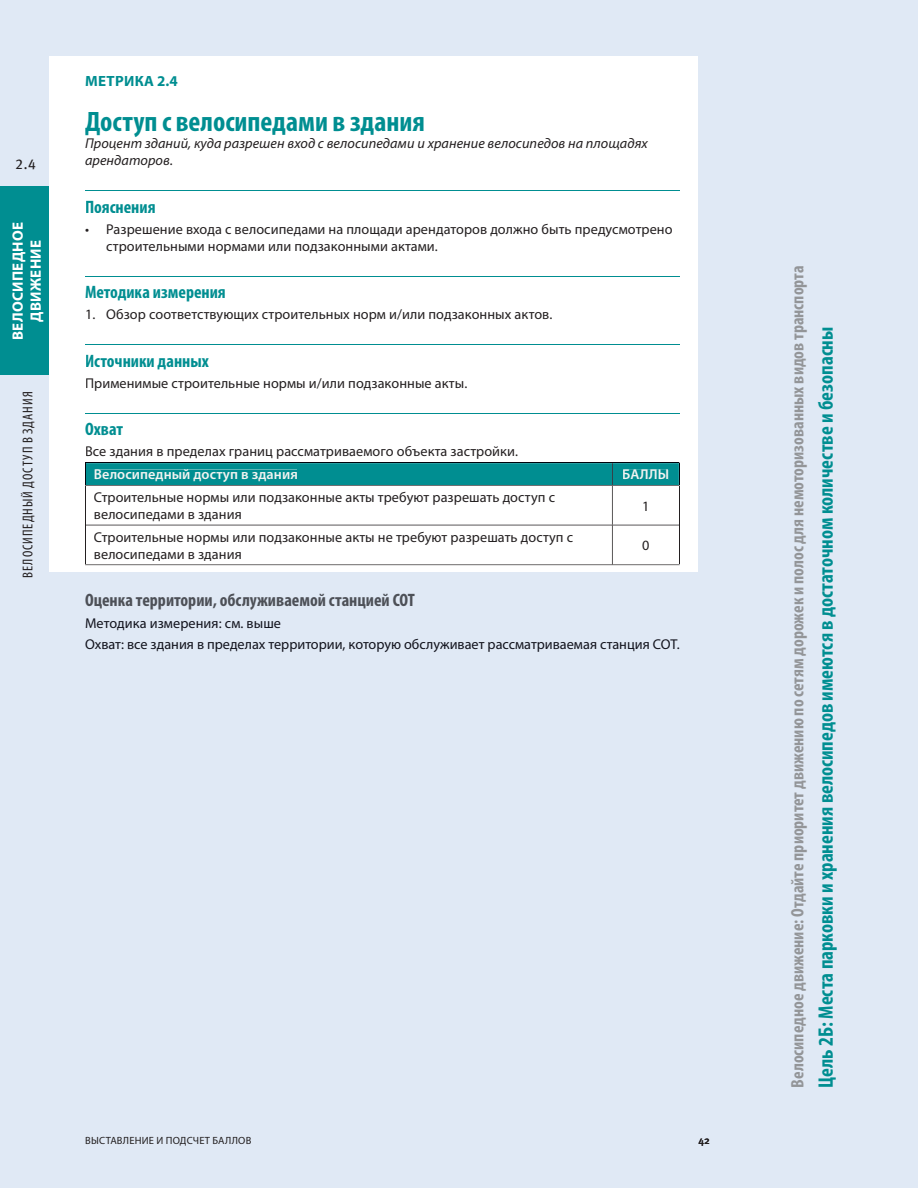
<style>
.page{position:relative;width:918px;height:1188px;background:#e0e9f5}
.page>*{position:absolute;margin:0;border:0;box-sizing:border-box;transform-origin:0 0}
.t1{font:700 condensed 28.5px "Myriad Pro";color:#008e91}
.t2{font:700 condensed 21px "Myriad Pro";color:#008e91}
.t3{font:700 condensed 18px "Myriad Pro";color:#939598}
.t4{font:700 condensed 18px "Myriad Pro";color:#008e91}
.t5{font:700 condensed 18px "Myriad Pro";color:#4d5057}
.t6{font:700 15px/18px "Myriad Pro";letter-spacing:.02em;color:#fff;text-align:center}
.t7{font:700 15px "Myriad Pro";letter-spacing:.02em;color:#008e91}
.t8{font:14.25px/17.1px "Myriad Pro";letter-spacing:.005em;color:#231f20}
.t9{font:14.25px/21.3px "Myriad Pro";color:#12131d}
.t10{font:italic 14.25px/17.1px "Myriad Pro";letter-spacing:.005em;color:#231f20}
.t11{font:600 14.25px "Myriad Pro";letter-spacing:.005em;color:#f2f3f1}
.t12{font:condensed 14.25px "Myriad Pro";letter-spacing:.075em;color:#231f20}
.t13{font:14.25px "Meta Plus Book Caps";color:#231f20}
.t14{font:10.5px "Myriad Pro";letter-spacing:.02em;color:#231f20}
.t15{font:500 10.5px "Meta Plus";color:#231f20}
</style>
<div class="page">
<div style="left:0;top:187px;width:50px;height:188px;background:#008e91"></div>
<div style="left:49px;top:56px;width:649px;height:516px;background:#fff"></div>
<hr style="left:85px;top:191px;width:595px;height:1px;background:#008e91">
<hr style="left:85px;top:276px;width:595px;height:1px;background:#008e91">
<hr style="left:85px;top:345px;width:595px;height:1px;background:#008e91">
<hr style="left:85px;top:413px;width:595px;height:1px;background:#008e91">
<svg style="left:85px;top:462px;width:595px;height:103px"></svg>
<div style="left:94px;top:531px;width:479px;height:14px;background:#fff"></div>
<div style="left:95px;top:552px;width:146px;height:9px;background:#fff"></div>
<div style="left:643px;top:541px;width:6px;height:9px;background:#fff"></div>
<p class="t13" style="left:15px;top:156px;width:22px">2.4</p>
<p class="t6" style="left:8px;top:340px;width:120px;rotate:-90deg">ВЕЛОСИПЕДНОЕ<br>ДВИжЕНИЕ</p>
<p class="t12" style="left:19px;top:578px;width:188px;rotate:-90deg">Велосипедный доступ В здания</p>
<p class="t7" style="left:85px;top:71px;width:94px">МЕТРИКа 2.4</p>
<h1 class="t1" style="left:85px;top:104px;width:342px">Доступ с велосипедами в здания</h1>
<p class="t10" style="left:85px;top:135px;width:564px">Процент зданий, куда разрешен вход с велосипедами и хранение велосипедов на площадях арендаторов.</p>
<p class="t4" style="left:85px;top:195px;width:72px">Пояснения</p>
<p class="t8" style="left:106px;top:220px;width:568px;text-indent:-21px">• Разрешение входа с велосипедами на площади арендаторов должно быть предусмотрено строительными нормами или подзаконными актами.</p>
<p class="t4" style="left:85px;top:281px;width:142px">методика измерения</p>
<p class="t8" style="left:85px;top:306px;width:469px">1. Обзор соответствующих строительных норм и/или подзаконных актов.</p>
<p class="t4" style="left:85px;top:349px;width:125px">Источники данных</p>
<p class="t8" style="left:85px;top:374px;width:384px">Применимые строительные нормы и/или подзаконные акты.</p>
<p class="t4" style="left:85px;top:418px;width:40px">Охват</p>
<p class="t8" style="left:85px;top:443px;width:435px">Все здания в пределах границ рассматриваемого объекта застройки.</p>
<p class="t11" style="left:94px;top:466px;width:206px">Велосипедный доступ в здания</p>
<p class="t11" style="left:622px;top:466px;width:48px">БАЛЛЫ</p>
<p class="t8" style="left:94px;top:488px;width:463px">Строительные нормы или подзаконные акты требуют разрешать доступ с велосипедами в здания</p>
<p class="t8" style="left:642px;top:497px;width:9px">1</p>
<p class="t8" style="left:94px;top:528px;width:481px">Строительные нормы или подзаконные акты не требуют разрешать доступ с велосипедами в здания</p>
<p class="t8" style="left:642px;top:537px;width:9px">0</p>
<p class="t5" style="left:85px;top:589px;width:332px">Оценка территории, обслуживаемой станцией сОт</p>
<p class="t9" style="left:85px;top:612px;width:596px">Методика измерения: см. выше<br>Охват: все здания в пределах территории, которую обслуживает рассматриваемая станция СОТ.</p>
<p class="t14" style="left:85px;top:1134px;width:168px">ВЫСТАВЛЕНИЕ И ПОДСЧЕТ БАЛЛОВ</p>
<p class="t15" style="left:698px;top:1134px;width:13px">42</p>
<p class="t3" style="left:786px;top:1088px;width:823px;rotate:-90deg">Велосипедное движение: Отдайте приоритет движению по сетям дорожек и полос для немоторизованных видов транспорта</p>
<h2 class="t2" style="left:813px;top:1088px;width:762px;rotate:-90deg">цель 2б: места парковки и хранения велосипедов имеются в достаточном количестве и безопасны</h2>
</div>
